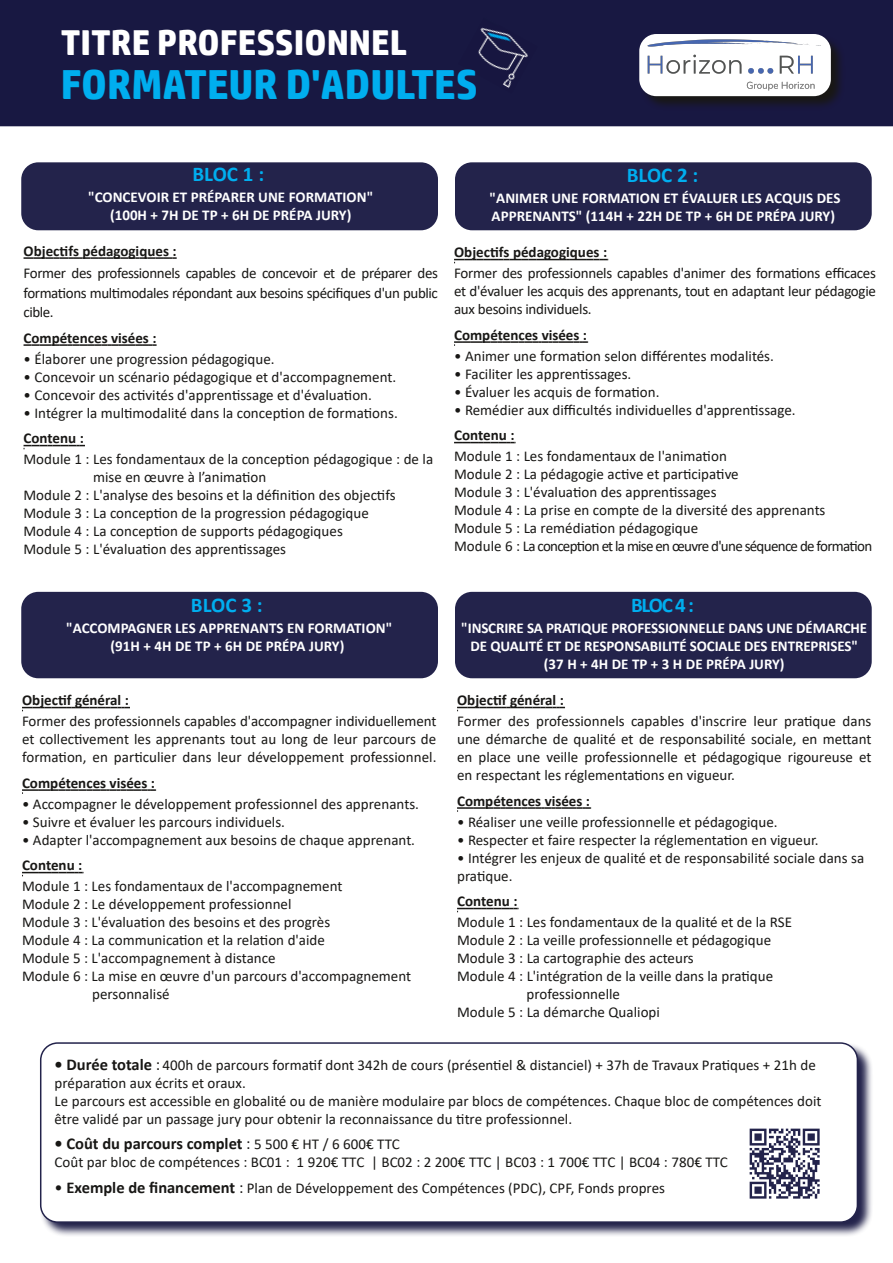
<style>
.page{position:relative;width:893px;height:1263px;background:#fff}
.page>*{position:absolute;margin:0;border:0;box-sizing:border-box;transform-origin:0 0}
.t1{font:700 42px "HP Simplified";color:#00aeef}
.t2{font:700 36px "HP Simplified";color:#fff}
.t3{font:700 21px "Calibri";letter-spacing:-.01em;color:#00aeef}
.t4{font:700 16.5px "Calibri";color:#181715}
.t5{font:15px/18px "Calibri";color:#181715;text-align:justify}
.t6{font:700 15px/18px "Calibri";color:#fff;text-align:center}
.t7{font:700 15px "Calibri";color:#181715}
.s1{font-weight:700;font-size:16.5px}
.s2{font-size:16.5px}
.s3{font-weight:400}
.s4{font-weight:400;font-size:15px}
</style>
<div class="page">
<svg style="left:40px;top:1045px;width:832px;height:191px;background:#88889d"></svg>
<div style="left:41px;top:1043px;width:816px;height:179px;background:#fff;border-radius:17px"></div>
<div style="left:40px;top:1042px;width:818px;height:181px;border:2px solid #23234b;border-radius:17px"></div>
<div style="left:21px;top:162px;width:417px;height:68px;background:#23234b;border-radius:17px"></div>
<div style="left:21px;top:592px;width:417px;height:86px;background:#23234b;border-radius:17px"></div>
<div style="left:455px;top:592px;width:417px;height:86px;background:#23234b;border-radius:17px"></div>
<div style="left:455px;top:162px;width:417px;height:68px;background:#23234b;border-radius:17px"></div>
<svg style="left:24px;top:257px;width:153px;height:2px"></svg>
<svg style="left:24px;top:344px;width:133px;height:2px"></svg>
<svg style="left:24px;top:445px;width:61px;height:4px"></svg>
<svg style="left:454px;top:259px;width:154px;height:4px"></svg>
<svg style="left:454px;top:341px;width:134px;height:5px"></svg>
<svg style="left:454px;top:442px;width:61px;height:1px"></svg>
<svg style="left:457px;top:707px;width:108px;height:4px"></svg>
<svg style="left:457px;top:807px;width:134px;height:5px"></svg>
<svg style="left:457px;top:908px;width:61px;height:4px"></svg>
<svg style="left:22px;top:707px;width:108px;height:4px"></svg>
<svg style="left:22px;top:789px;width:134px;height:5px"></svg>
<svg style="left:22px;top:872px;width:61px;height:4px"></svg>
<div style="left:0;top:0;width:893px;height:126px;background:#181842"></div>
<img style="left:458px;top:17px;width:80px;height:77px">
<svg style="left:639px;top:34px;width:207px;height:78px;background:#181731"></svg>
<div style="left:639px;top:34px;width:192px;height:62px;background:#fff;border-radius:17px"></div>
<img style="left:641px;top:40px;width:188px;height:57px">
<svg style="left:750px;top:1128px;width:70px;height:70px"></svg>
<h2 class="t2" style="left:61px;top:22px;width:348px">TITRE PROFESSIONNEL</h2>
<h1 class="t1" style="left:61px;top:59px;width:419px">FORMATEUR D'ADULTES</h1>
<h3 class="t3" style="left:192px;top:165px;width:73px">BLOC 1 :</h3>
<p class="t6" style="left:88px;top:189px;width:287px">"CONCEVOIR ET PRÉPARER UNE FORMATION" (100H + 7H DE TP + 6H DE PRÉPA JURY)</p>
<p class="t7" style="left:24px;top:245px;width:155px">Objectifs pédagogiques :</p>
<p class="t5" style="left:24px;top:265px;width:416px;line-height:19.5px">Former des professionnels capables de concevoir et de préparer des formations multimodales répondant aux besoins spécifiques d'un public cible.</p>
<p class="t7" style="left:24px;top:332px;width:134px">Compétences visées :</p>
<p class="t5" style="left:24px;top:351px;width:253px">• Élaborer une progression pédagogique.</p>
<p class="t5" style="left:24px;top:369px;width:374px">• Concevoir un scénario pédagogique et d'accompagnement.</p>
<p class="t5" style="left:24px;top:387px;width:350px">• Concevoir des activités d'apprentissage et d'évaluation.</p>
<p class="t5" style="left:24px;top:405px;width:376px">• Intégrer la multimodalité dans la conception de formations.</p>
<p class="t7" style="left:24px;top:432px;width:62px">Contenu :</p>
<p class="t5" style="left:24px;top:452px;width:411px">Module 1 : Les fondamentaux de la conception pédagogique : de la</p>
<p class="t5" style="left:93px;top:470px;width:175px">mise en œuvre à l’animation</p>
<p class="t5" style="left:24px;top:488px;width:374px">Module 2 : L'analyse des besoins et la définition des objectifs</p>
<p class="t5" style="left:24px;top:506px;width:347px">Module 3 : La conception de la progression pédagogique</p>
<p class="t5" style="left:24px;top:524px;width:321px">Module 4 : La conception de supports pédagogiques</p>
<p class="t5" style="left:24px;top:542px;width:264px">Module 5 : L'évaluation des apprentissages</p>
<h3 class="t3" style="left:191px;top:597px;width:73px">BLOC 3 :</h3>
<p class="t6" style="left:66px;top:621px;width:328px">"ACCOMPAGNER LES APPRENANTS EN FORMATION" (91H + 4H DE TP + 6H DE PRÉPA JURY)</p>
<p class="t7" style="left:22px;top:694px;width:108px">Objectif général :</p>
<p class="t5" style="left:22px;top:714px;width:416px">Former des professionnels capables d'accompagner individuellement et collectivement les apprenants tout au long de leur parcours de formation, en particulier dans leur développement professionnel.</p>
<p class="t7" style="left:22px;top:777px;width:134px">Compétences visées :</p>
<p class="t5" style="left:22px;top:796px;width:398px">• Accompagner le développement professionnel des apprenants.</p>
<p class="t5" style="left:22px;top:814px;width:264px">• Suivre et évaluer les parcours individuels.</p>
<p class="t5" style="left:22px;top:832px;width:395px">• Adapter l'accompagnement aux besoins de chaque apprenant.</p>
<p class="t7" style="left:22px;top:859px;width:62px">Contenu :</p>
<p class="t5" style="left:22px;top:879px;width:322px">Module 1 : Les fondamentaux de l'accompagnement</p>
<p class="t5" style="left:22px;top:897px;width:271px">Module 2 : Le développement professionnel</p>
<p class="t5" style="left:22px;top:915px;width:310px">Module 3 : L'évaluation des besoins et des progrès</p>
<p class="t5" style="left:22px;top:933px;width:304px">Module 4 : La communication et la relation d'aide</p>
<p class="t5" style="left:22px;top:951px;width:255px">Module 5 : L'accompagnement à distance</p>
<p class="t5" style="left:22px;top:969px;width:391px">Module 6 : La mise en œuvre d'un parcours d'accompagnement</p>
<p class="t5" style="left:92px;top:987px;width:79px">personnalisé</p>
<h3 class="t3" style="left:627px;top:167px;width:73px">BLOC 2 :</h3>
<p class="t6" style="left:490px;top:191px;width:352px;text-align:left">"ANIMER UNE FORMATION ET ÉVALUER LES ACQUIS DES<br>APPRENANTS" (114H + 22H DE TP + 6H DE PRÉPA JURY)</p>
<p class="t7" style="left:454px;top:246px;width:155px">Objectifs pédagogiques :</p>
<p class="t5" style="left:454px;top:266px;width:423px">Former des professionnels capables d'animer des formations efficaces et d'évaluer les acquis des apprenants, tout en adaptant leur pédagogie aux besoins individuels.</p>
<p class="t7" style="left:454px;top:329px;width:134px">Compétences visées :</p>
<p class="t5" style="left:454px;top:348px;width:321px">• Animer une formation selon différentes modalités.</p>
<p class="t5" style="left:454px;top:366px;width:179px">• Faciliter les apprentissages.</p>
<p class="t5" style="left:454px;top:384px;width:207px">• Évaluer les acquis de formation.</p>
<p class="t5" style="left:454px;top:402px;width:343px">• Remédier aux difficultés individuelles d'apprentissage.</p>
<p class="t7" style="left:454px;top:429px;width:62px">Contenu :</p>
<p class="t5" style="left:454px;top:449px;width:420px;text-align:left">Module 1 : Les fondamentaux de l'animation<br>Module 2 : La pédagogie active et participative<br>Module 3 : L'évaluation des apprentissages<br>Module 4 : La prise en compte de la diversité des apprenants Module 5 : La remédiation pédagogique<br>Module 6 : La conception et la mise en œuvre d'une séquence de formation</p>
<h3 class="t3" style="left:631px;top:596px;width:64px">BLOC 4 :</h3>
<p class="t6" style="left:461px;top:620px;width:407px">"INSCRIRE SA PRATIQUE PROFESSIONNELLE DANS UNE DÉMARCHE<br>DE QUALITÉ ET DE RESPONSABILITÉ SOCIALE DES ENTREPRISES" (37 H + 4H DE TP + 3 H DE PRÉPA JURY)</p>
<p class="t7" style="left:457px;top:694px;width:108px">Objectif général :</p>
<p class="t5" style="left:457px;top:713px;width:416px">Former des professionnels capables d'inscrire leur pratique dans une démarche de qualité et de responsabilité sociale, en mettant en place une veille professionnelle et pédagogique rigoureuse et en respectant les réglementations en vigueur.</p>
<p class="t7" style="left:457px;top:794px;width:134px">Compétences visées :</p>
<p class="t5" style="left:457px;top:814px;width:322px">• Réaliser une veille professionnelle et pédagogique.</p>
<p class="t5" style="left:457px;top:832px;width:363px">• Respecter et faire respecter la réglementation en vigueur.</p>
<p class="t5" style="left:457px;top:850px;width:409px">• Intégrer les enjeux de qualité et de responsabilité sociale dans sa pratique.</p>
<p class="t7" style="left:457px;top:895px;width:62px">Contenu :</p>
<p class="t5" style="left:457px;top:914px;width:336px">Module 1 : Les fondamentaux de la qualité et de la RSE</p>
<p class="t5" style="left:457px;top:932px;width:316px">Module 2 : La veille professionnelle et pédagogique</p>
<p class="t5" style="left:457px;top:950px;width:238px">Module 3 : La cartographie des acteurs</p>
<p class="t5" style="left:457px;top:968px;width:318px">Module 4 : L'intégration de la veille dans la pratique</p>
<p class="t5" style="left:526px;top:986px;width:95px">professionnelle</p>
<p class="t5" style="left:457px;top:1004px;width:204px">Module 5 : La démarche Qualiopi</p>
<p class="t5" style="left:55px;top:1057px;width:769px;text-align:left"><span class="s1">• Durée totale</span> <span class="s2">:</span> 400h de parcours formatif dont 342h de cours (présentiel &amp; distanciel) + 37h de Travaux Pratiques + 21h de préparation aux écrits et oraux.<br>Le parcours est accessible en globalité ou de manière modulaire par blocs de compétences. Chaque bloc de compétences doit être validé par un passage jury pour obtenir la reconnaissance du titre professionnel.</p>
<p class="t4" style="left:55px;top:1137px;width:347px">• Coût du parcours complet <span class="s3">:</span> <span class="s4">5 500 € HT / 6 600€ TTC</span></p>
<p class="t5" style="left:55px;top:1155px;width:675px">Coût par bloc de compétences : BC01 : 1 920€ TTC | BC02 : 2 200€ TTC | BC03 : 1 700€ TTC | BC04 : 780€ TTC</p>
<p class="t5" style="left:55px;top:1180px;width:612px"><span class="s2">•</span> <span class="s1">Exemple de financement</span> <span class="s2">:</span> Plan de Développement des Compétences (PDC), CPF, Fonds propres</p>
</div>
